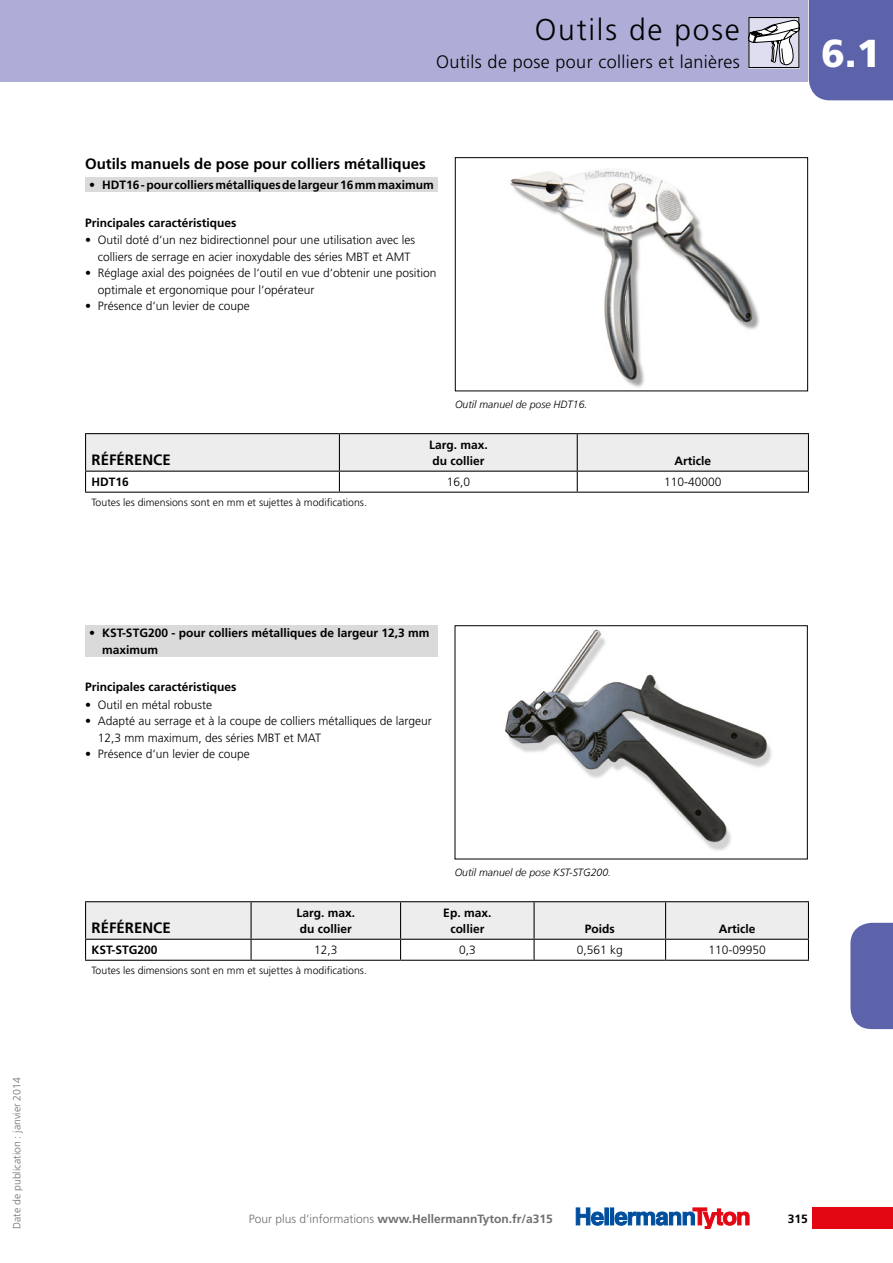
<style>
.page{position:relative;width:893px;height:1263px;background:#fff}
.page>*{position:absolute;margin:0;border:0;box-sizing:border-box;transform-origin:0 0}
.t1{font:900 39px "Frutiger LT";color:#fff}
.t2{font:300 30px "Frutiger LT";letter-spacing:.06em;color:#000}
.t3{font:300 18px "Frutiger LT";letter-spacing:.02em;color:#000}
.t4{font:700 15px "Frutiger LT";color:#000}
.t5{font:300 12px/16.5px "Frutiger LT";color:#000}
.t6{font:700 12px/16.5px "Frutiger LT";color:#000}
.t7{font:700 12px "Frutiger LT";color:#706f6f}
.t8{font:300 10.5px "Frutiger LT";color:#000}
.t9{font:italic 300 10.5px "Frutiger LT";color:#000}
.t10{font:300 10.5px "Frutiger LT";color:#706f6f}
.s1{font-weight:300}
</style>
<div class="page">
<div style="left:812px;top:1208px;width:81px;height:21px;background:#e30613"></div>
<div style="left:605px;top:1208px;width:3px;height:17px;border:1px solid #004f9f"></div>
<div style="left:610px;top:1208px;width:4px;height:17px;border:1px solid #004f9f"></div>
<svg style="left:576px;top:1208px;width:28px;height:18px"></svg>
<svg style="left:615px;top:1208px;width:134px;height:21px"></svg>
<div style="left:809px;top:0;width:84px;height:100px;background:#5c63ab"></div>
<div style="left:0;top:0;width:808px;height:82px;background:#aeadd7"></div>
<div style="left:850px;top:923px;width:43px;height:106px;background:#5c63ab"></div>
<svg style="left:748px;top:17px;width:51px;height:51px;background:#b5b4bd"></svg>
<img style="left:510px;top:169px;width:250px;height:218px">
<div style="left:455px;top:157px;width:353px;height:234px;border:1px solid #000"></div>
<img style="left:505px;top:629px;width:267px;height:222px">
<div style="left:455px;top:625px;width:353px;height:234px;border:1px solid #000"></div>
<div style="left:85px;top:177px;width:353px;height:15px;background:#dadada"></div>
<hr style="left:85px;top:433px;width:254px;height:1px;background:#000">
<hr style="left:339px;top:433px;width:238px;height:1px;background:#000">
<hr style="left:577px;top:433px;width:232px;height:1px;background:#000">
<svg style="left:85px;top:434px;width:724px;height:58px"></svg>
<hr style="left:85px;top:492px;width:254px;height:1px;background:#000">
<hr style="left:339px;top:492px;width:238px;height:1px;background:#000">
<hr style="left:577px;top:492px;width:232px;height:1px;background:#000">
<div style="left:85px;top:625px;width:353px;height:32px;background:#dadada"></div>
<hr style="left:85px;top:901px;width:166px;height:1px;background:#000">
<hr style="left:251px;top:901px;width:150px;height:1px;background:#000">
<hr style="left:401px;top:901px;width:133px;height:1px;background:#000">
<hr style="left:534px;top:901px;width:132px;height:1px;background:#000">
<hr style="left:666px;top:901px;width:143px;height:1px;background:#000">
<svg style="left:85px;top:902px;width:724px;height:58px"></svg>
<hr style="left:85px;top:960px;width:166px;height:1px;background:#000">
<hr style="left:251px;top:960px;width:150px;height:1px;background:#000">
<hr style="left:401px;top:960px;width:133px;height:1px;background:#000">
<hr style="left:534px;top:960px;width:132px;height:1px;background:#000">
<hr style="left:666px;top:960px;width:143px;height:1px;background:#000">
<p class="t10" style="left:11px;top:1229px;width:153px;rotate:-90deg">Date de publication : janvier 2014</p>
<h2 class="t2" style="left:535px;top:12px;width:207px">Outils de pose</h2>
<h3 class="t3" style="left:436px;top:52px;width:305px">Outils de pose pour colliers et lanières</h3>
<p class="t4" style="left:85px;top:155px;width:342px">Outils manuels de pose pour colliers métalliques</p>
<p class="t6" style="left:89px;top:177px;width:346px">• HDT16 - pour colliers métalliques de largeur 16 mm maximum</p>
<p class="t6" style="left:85px;top:214px;width:153px">Principales caractéristiques</p>
<p class="t5" style="left:98px;top:232px;width:319px;text-indent:-13px">• Outil doté d‘un nez bidirectionnel pour une utilisation avec les colliers de serrage en acier inoxydable des séries MBT et AMT</p>
<p class="t5" style="left:98px;top:265px;width:340px;text-indent:-13px">• Réglage axial des poignées de l‘outil en vue d‘obtenir une position optimale et ergonomique pour l‘opérateur</p>
<p class="t5" style="left:85px;top:298px;width:166px">• Présence d‘un levier de coupe</p>
<p class="t9" style="left:455px;top:398px;width:134px">Outil manuel de pose HDT16.</p>
<p class="t4" style="left:92px;top:451px;width:81px">RÉFÉRENCE</p>
<p class="t6" style="left:429px;top:436px;width:60px">Larg. max. du collier</p>
<p class="t6" style="left:674px;top:453px;width:38px">Article</p>
<p class="t6" style="left:92px;top:474px;width:39px">HDT16</p>
<p class="t5" style="left:447px;top:474px;width:25px">16,0</p>
<p class="t5" style="left:664px;top:474px;width:59px">110-40000</p>
<p class="t8" style="left:92px;top:496px;width:277px">Toutes les dimensions sont en mm et sujettes à modifications.</p>
<p class="t6" style="left:102px;top:625px;width:329px;text-indent:-13px">• KST-STG200 - pour colliers métalliques de largeur 12,3 mm maximum</p>
<p class="t6" style="left:85px;top:679px;width:153px">Principales caractéristiques</p>
<p class="t5" style="left:85px;top:697px;width:129px">• Outil en métal robuste</p>
<p class="t5" style="left:98px;top:713px;width:336px;text-indent:-13px">• Adapté au serrage et à la coupe de colliers métalliques de largeur<br>12,3 mm maximum, des séries MBT et MAT</p>
<p class="t5" style="left:85px;top:746px;width:166px">• Présence d‘un levier de coupe</p>
<p class="t9" style="left:455px;top:866px;width:158px">Outil manuel de pose KST-STG200.</p>
<p class="t4" style="left:92px;top:919px;width:81px">RÉFÉRENCE</p>
<p class="t6" style="left:296px;top:904px;width:60px">Larg. max. du collier</p>
<p class="t6" style="left:443px;top:904px;width:50px;text-align:center">Ep. max. collier</p>
<p class="t6" style="left:585px;top:921px;width:31px">Poids</p>
<p class="t6" style="left:719px;top:921px;width:38px">Article</p>
<p class="t6" style="left:92px;top:942px;width:67px">KST-STG200</p>
<p class="t5" style="left:314px;top:942px;width:25px">12,3</p>
<p class="t5" style="left:459px;top:942px;width:18px">0,3</p>
<p class="t5" style="left:577px;top:942px;width:48px">0,561 kg</p>
<p class="t5" style="left:708px;top:942px;width:59px">110-09950</p>
<p class="t8" style="left:92px;top:964px;width:277px">Toutes les dimensions sont en mm et sujettes à modifications.</p>
<h1 class="t1" style="left:821px;top:30px;width:61px">6.1</h1>
<p class="t7" style="left:249px;top:1211px;width:306px"><span class="s1">Pour plus d‘informations</span> www.HellermannTyton.fr/a315</p>
<p class="t6" style="left:788px;top:1210px;width:22px">315</p>
</div>
